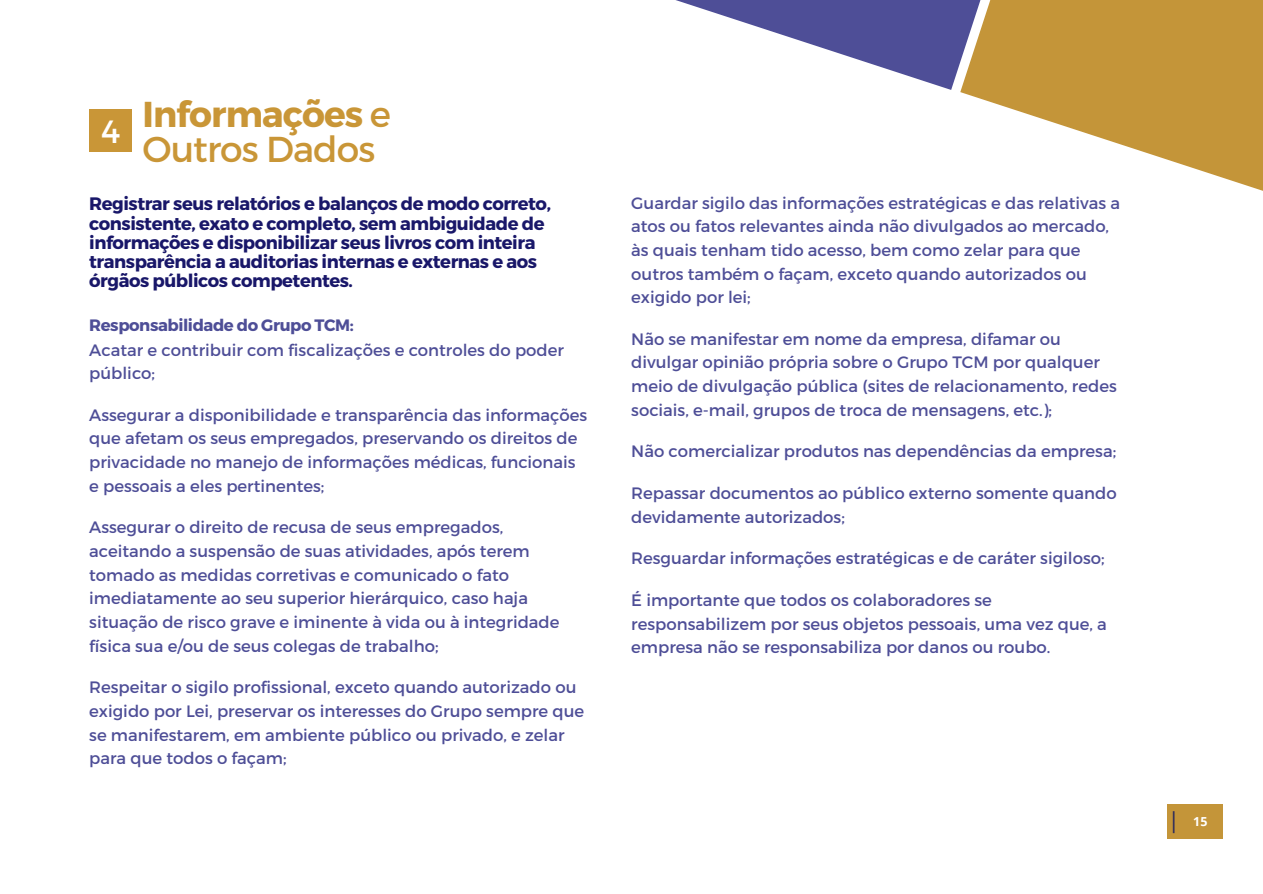
<style>
.page{position:relative;width:1263px;height:894px;background:#fff}
.page>*{position:absolute;margin:0;border:0;box-sizing:border-box;transform-origin:0 0}
.t1{font:36px/34.8px "Montserrat";letter-spacing:-.025em;color:#c99637}
.t2{font:32.1px "Montserrat";color:#fff}
.t3{font:700 18px/19px "Montserrat";letter-spacing:-.025em;color:#191769}
.t4{font:16.5px/23.5px "Montserrat";color:#4e4e97}
.t5{font:700 16.5px "Montserrat";letter-spacing:-.025em;color:#4e4e97}
.t6{font:700 12.45px "Open Sans";color:#fff}
.s1{font-weight:700}
.s2{font-weight:400;font-size:21.9px;color:#29285d}
</style>
<div class="page">
<svg style="left:676px;top:0;width:284px;height:90px"></svg>
<svg style="left:960px;top:0;width:303px;height:191px;fill:#c49539"></svg>
<div style="left:89px;top:109px;width:43px;height:42px;background:#c99637"></div>
<div style="left:1168px;top:803px;width:55px;height:35px;background:#c49539"></div>
<h2 class="t2" style="left:101px;top:110px;width:21px">4</h2>
<h1 class="t1" style="left:142px;top:95px;width:250px"><span class="s1">Informações</span> e<br>Outros Dados</h1>
<p class="t3" style="left:89px;top:193px;width:463px">Registrar seus relatórios e balanços de modo correto, consistente, exato e completo, sem ambiguidade de informações e disponibilizar seus livros com inteira transparência a auditorias internas e externas e aos órgãos públicos competentes.</p>
<p class="t5" style="left:89px;top:314px;width:266px">Responsabilidade do Grupo TCM:</p>
<p class="t4" style="left:89px;top:337px;width:476px">Acatar e contribuir com fiscalizações e controles do poder público;</p>
<p class="t4" style="left:89px;top:402px;width:499px">Assegurar a disponibilidade e transparência das informações que afetam os seus empregados, preservando os direitos de privacidade no manejo de informações médicas, funcionais e pessoais a eles pertinentes;</p>
<p class="t4" style="left:89px;top:514px;width:472px">Assegurar o direito de recusa de seus empregados, aceitando a suspensão de suas atividades, após terem tomado as medidas corretivas e comunicado o fato imediatamente ao seu superior hierárquico, caso haja situação de risco grave e iminente à vida ou à integridade física sua e/ou de seus colegas de trabalho;</p>
<p class="t4" style="left:89px;top:674px;width:496px">Respeitar o sigilo profissional, exceto quando autorizado ou exigido por Lei, preservar os interesses do Grupo sempre que se manifestarem, em ambiente público ou privado, e zelar para que todos o façam;</p>
<p class="t4" style="left:631px;top:190px;width:490px">Guardar sigilo das informações estratégicas e das relativas a atos ou fatos relevantes ainda não divulgados ao mercado, às quais tenham tido acesso, bem como zelar para que outros também o façam, exceto quando autorizados ou exigido por lei;</p>
<p class="t4" style="left:631px;top:326px;width:487px">Não se manifestar em nome da empresa, difamar ou divulgar opinião própria sobre o Grupo TCM por qualquer meio de divulgação pública (sites de relacionamento, redes sociais, e-mail, grupos de troca de mensagens, etc.);</p>
<p class="t4" style="left:631px;top:439px;width:486px">Não comercializar produtos nas dependências da empresa;</p>
<p class="t4" style="left:631px;top:480px;width:487px">Repassar documentos ao público externo somente quando devidamente autorizados;</p>
<p class="t4" style="left:631px;top:545px;width:475px">Resguardar informações estratégicas e de caráter sigiloso;</p>
<p class="t4" style="left:631px;top:587px;width:477px">É importante que todos os colaboradores se responsabilizem por seus objetos pessoais, uma vez que, a empresa não se responsabiliza por danos ou roubo.</p>
<p class="t6" style="left:1168px;top:812px;width:41px"><span class="s2">|</span> 15</p>
</div>
